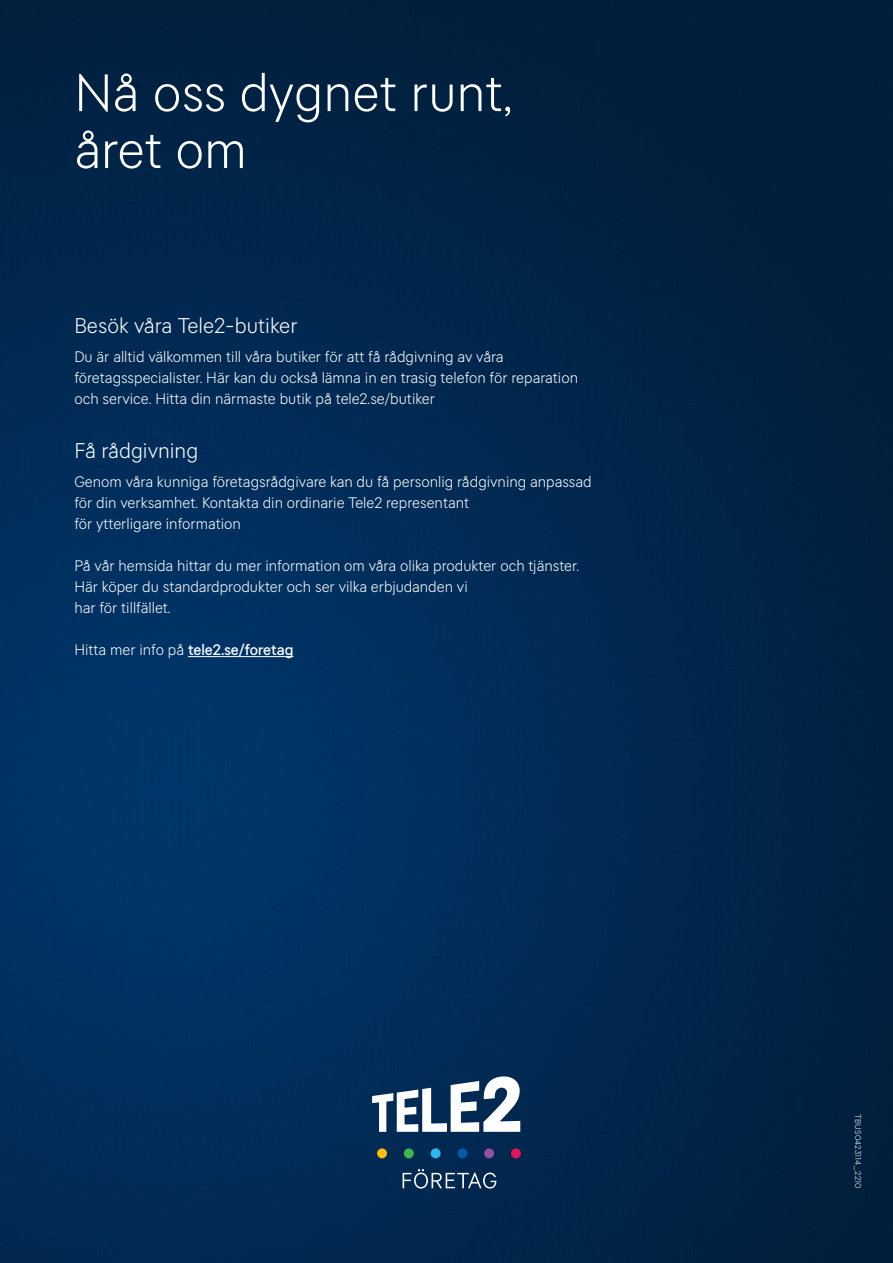
<style>
.page{position:relative;width:893px;height:1263px;background:#fff}
.page>*{position:absolute;margin:0;border:0;box-sizing:border-box;transform-origin:0 0}
.Rubrik{font:300 51.75px/56.8px "Tele 2 Sans Print";color:#fff}
.t1{font:300 21px "Tele 2 Sans Print";color:#fff}
.Bröd_vit{font:300 15px/21px "Tele 2 Sans Print";color:#fff}
.Bröd_vit-2{font:500 15px "Tele 2 Sans Print";color:#fff}
.pagina___märkning{font:300 8.25px "Tele 2 Sans Print";letter-spacing:.015em;color:#fff}
.s1{font-weight:300}
</style>
<div class="page">
<img style="left:0;top:0;width:893px;height:1263px">
<hr style="left:188px;top:656px;width:105px;height:1px;background:#fff">
<svg style="left:372px;top:1076px;width:148px;height:56px"></svg>
<svg style="left:403px;top:1169px;width:93px;height:19px;background:#385776"></svg>
<div style="left:377px;top:1148px;width:10px;height:10px;background:#fdbc12;border-radius:50%"></div>
<div style="left:511px;top:1148px;width:10px;height:10px;background:#e31755;border-radius:50%"></div>
<div style="left:484px;top:1148px;width:10px;height:10px;background:#92509f;border-radius:50%"></div>
<div style="left:457px;top:1148px;width:10px;height:10px;background:#015aaa;border-radius:50%"></div>
<div style="left:431px;top:1148px;width:10px;height:10px;background:#28baed;border-radius:50%"></div>
<div style="left:404px;top:1148px;width:10px;height:10px;background:#40b64f;border-radius:50%"></div>
<p class="Rubrik" style="left:74px;top:65px;width:440px">Nå oss dygnet runt, året om</p>
<p class="t1" style="left:74px;top:313px;width:225px">Besök våra Tele2-butiker</p>
<p class="Bröd_vit" style="left:74px;top:346px;width:505px">Du är alltid välkommen till våra butiker för att få rådgivning av våra företagsspecialister. Här kan du också lämna in en trasig telefon för reparation och service. Hitta din närmaste butik på tele2.se/butiker</p>
<p class="t1" style="left:74px;top:438px;width:125px">Få rådgivning</p>
<p class="Bröd_vit" style="left:74px;top:471px;width:519px">Genom våra kunniga företagsrådgivare kan du få personlig rådgivning anpassad för din verksamhet. Kontakta din ordinarie Tele2 representant<br>för ytterligare information</p>
<p class="Bröd_vit" style="left:74px;top:555px;width:506px">På vår hemsida hittar du mer information om våra olika produkter och tjänster.<br>Här köper du standardprodukter och ser vilka erbjudanden vi<br>har för tillfället.</p>
<p class="Bröd_vit-2" style="left:74px;top:641px;width:220px"><span class="s1">Hitta mer info på</span> tele2.se/foretag</p>
<p class="pagina___märkning" style="left:863px;top:1114px;width:76px;rotate:90deg">TBUS0423114_2210</p>
</div>
